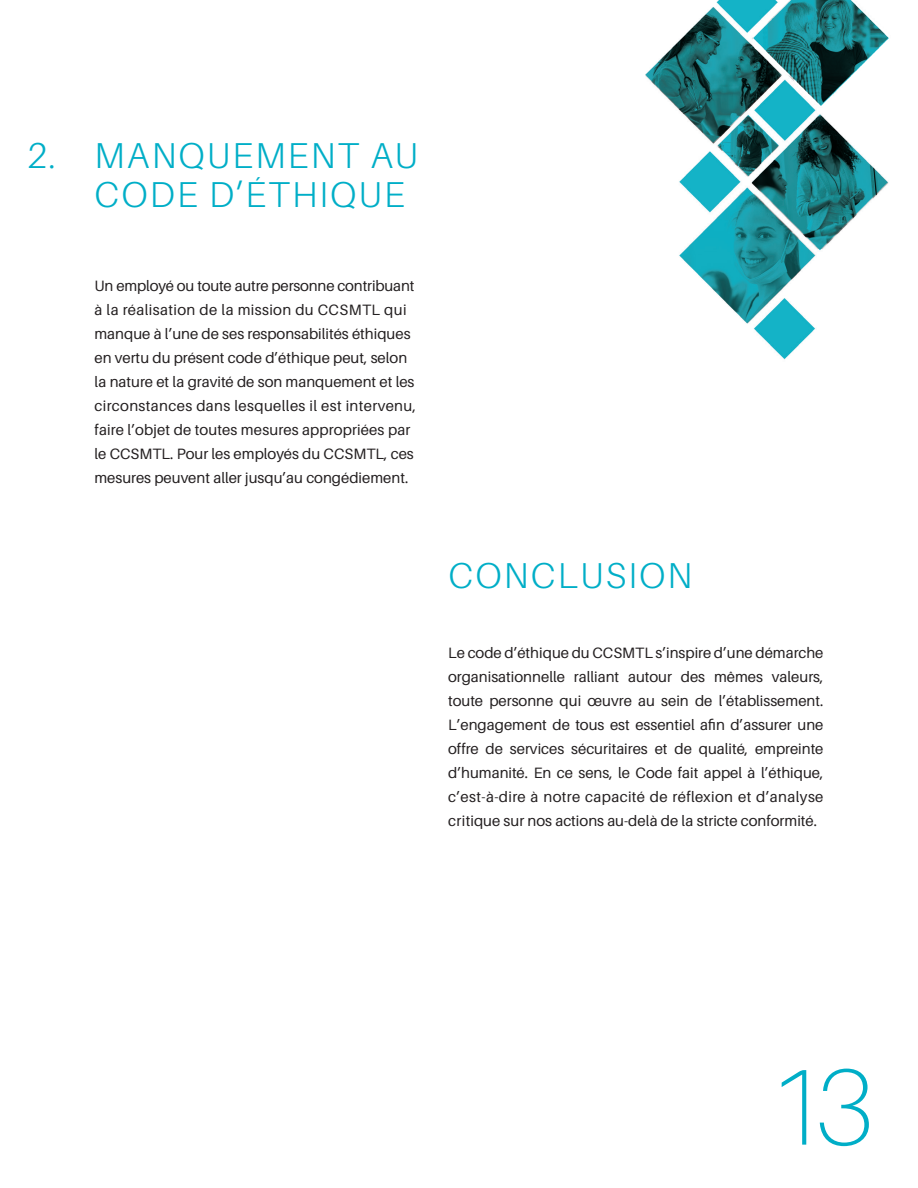
<style>
.page{position:relative;width:918px;height:1188px;background:#fff}
.page>*{position:absolute;margin:0;border:0;box-sizing:border-box;transform-origin:0 0}
.t1{font:100 108px "Aileron";color:#00aec7}
.t2{font:300 36px "Aileron";letter-spacing:.06em;color:#00aec7}
.t3{font:15px/24px "Aileron";color:#231f20}
</style>
<div class="page">
<img style="left:646px;top:0;width:243px;height:360px">
<p class="t2" style="left:27px;top:136px;width:393px">2. MANQUEMENT AU</p>
<p class="t2" style="left:94px;top:175px;width:312px">CODE D’ÉTHIQUE</p>
<p class="t3" style="left:94px;top:273px;width:323px">Un employé ou toute autre personne contribuant à la réalisation de la mission du CCSMTL qui manque à l’une de ses responsabilités éthiques en vertu du présent code d’éthique peut, selon la nature et la gravité de son manquement et les circonstances dans lesquelles il est intervenu, faire l’objet de toutes mesures appropriées par le CCSMTL. Pour les employés du CCSMTL, ces mesures peuvent aller jusqu’au congédiement.</p>
<p class="t2" style="left:448px;top:556px;width:246px">CONCLUSION</p>
<p class="t3" style="left:448px;top:641px;width:377px;text-align:justify">Le code d’éthique du CCSMTL s’inspire d’une démarche organisationnelle ralliant autour des mêmes valeurs, toute personne qui œuvre au sein de l’établissement.<br>L’engagement de tous est essentiel afin d’assurer une offre de services sécuritaires et de qualité, empreinte d’humanité. En ce sens, le Code fait appel à l’éthique, c’est-à-dire à notre capacité de réflexion et d’analyse critique sur nos actions au-delà de la stricte conformité.</p>
<h1 class="t1" style="left:767px;top:1048px;width:108px">13</h1>
</div>
